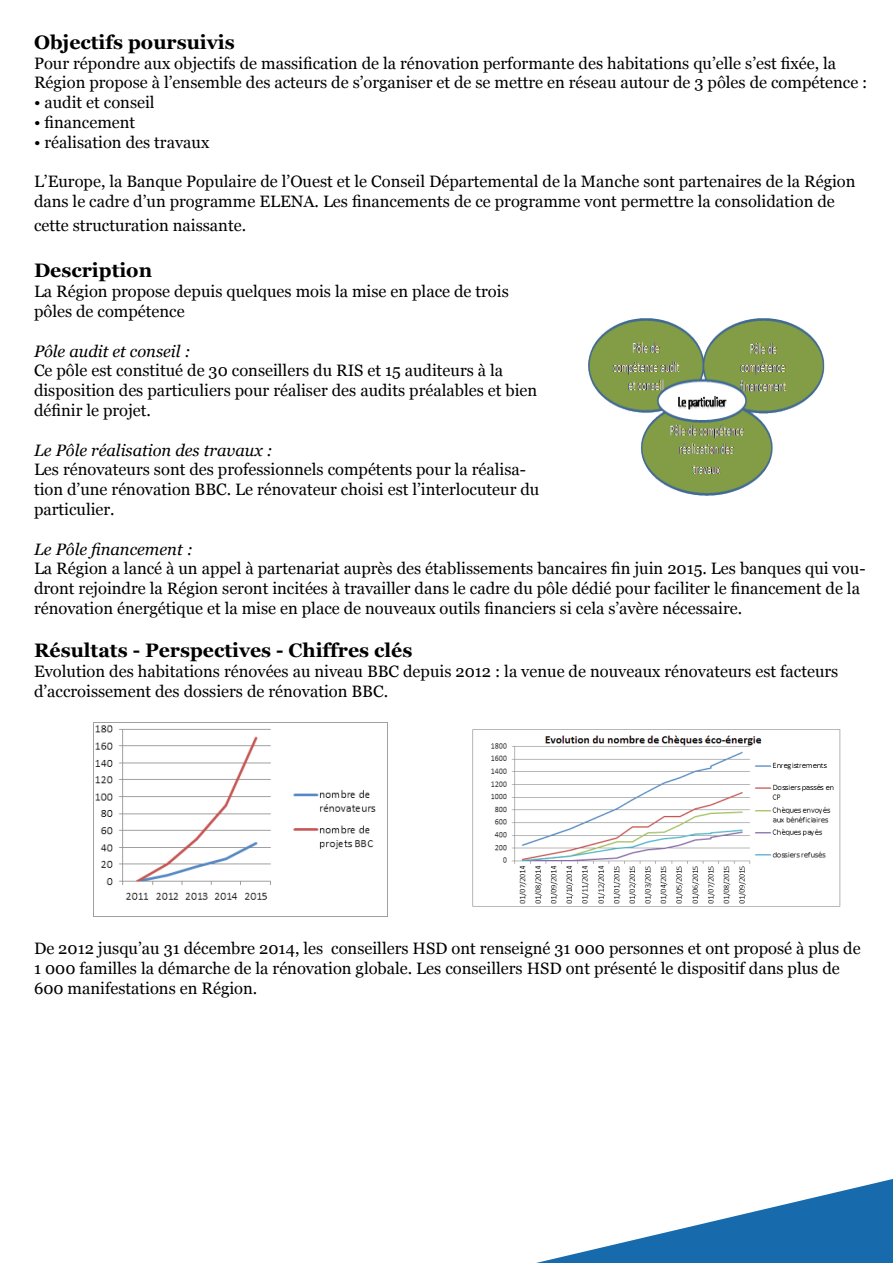
<style>
.page{position:relative;width:893px;height:1263px;background:#fff}
.page>*{position:absolute;margin:0;border:0;box-sizing:border-box;transform-origin:0 0}
.t1{font:700 19.5px "Georgia";color:#000}
.t2{font:16.5px/19.8px "Georgia";color:#000}
.t3{font:italic 16.5px "Georgia";color:#000}
</style>
<div class="page">
<svg style="left:536px;top:1179px;width:357px;height:84px"></svg>
<img style="left:588px;top:319px;width:236px;height:176px">
<img style="left:472px;top:729px;width:369px;height:178px">
<img style="left:93px;top:723px;width:283px;height:193px">
<p class="t1" style="left:34px;top:29px;width:202px">Objectifs poursuivis</p>
<p class="t2" style="left:34px;top:53px;width:835px">Pour répondre aux objectifs de massification de la rénovation performante des habitations qu’elle s’est fixée, la<br>Région propose à l’ensemble des acteurs de s’organiser et de se mettre en réseau autour de 3 pôles de compétence :</p>
<p class="t2" style="left:34px;top:93px;width:122px">• audit et conseil</p>
<p class="t2" style="left:34px;top:113px;width:103px">• financement</p>
<p class="t2" style="left:34px;top:133px;width:177px">• réalisation des travaux</p>
<p class="t2" style="left:34px;top:172px;width:823px">L’Europe, la Banque Populaire de l’Ouest et le Conseil Départemental de la Manche sont partenaires de la Région dans le cadre d’un programme ELENA. Les financements de ce programme vont permettre la consolidation de</p>
<p class="t2" style="left:34px;top:215px;width:214px">cette structuration naissante.</p>
<p class="t1" style="left:34px;top:258px;width:120px">Description</p>
<p class="t2" style="left:34px;top:282px;width:476px">La Région propose depuis quelques mois la mise en place de trois pôles de compétence</p>
<p class="t3" style="left:34px;top:340px;width:158px">Pôle audit et conseil :</p>
<p class="t2" style="left:34px;top:361px;width:505px">Ce pôle est constitué de 30 conseillers du RIS et 15 auditeurs à la disposition des particuliers pour réaliser des audits préalables et bien définir le projet.</p>
<p class="t3" style="left:34px;top:439px;width:240px">Le Pôle réalisation des travaux :</p>
<p class="t2" style="left:34px;top:460px;width:507px">Les rénovateurs sont des professionnels compétents pour la réalisa&shy;tion d’une rénovation BBC. Le rénovateur choisi est l’interlocuteur du particulier.</p>
<p class="t3" style="left:34px;top:538px;width:161px">Le Pôle financement :</p>
<p class="t2" style="left:34px;top:559px;width:833px">La Région a lancé à un appel à partenariat auprès des établissements bancaires fin juin 2015. Les banques qui vou&shy;dront rejoindre la Région seront incitées à travailler dans le cadre du pôle dédié pour faciliter le financement de la rénovation énergétique et la mise en place de nouveaux outils financiers si cela s’avère nécessaire.</p>
<p class="t1" style="left:34px;top:638px;width:380px">Résultats - Perspectives - Chiffres clés</p>
<p class="t2" style="left:34px;top:662px;width:806px">Evolution des habitations rénovées au niveau BBC depuis 2012 : la venue de nouveaux rénovateurs est facteurs d’accroissement des dossiers de rénovation BBC.</p>
<p class="t2" style="left:34px;top:939px;width:828px">De 2012 jusqu’au 31 décembre 2014, les conseillers HSD ont renseigné 31 000 personnes et ont proposé à plus de<br>1 000 familles la démarche de la rénovation globale. Les conseillers HSD ont présenté le dispositif dans plus de<br>600 manifestations en Région.</p>
</div>
